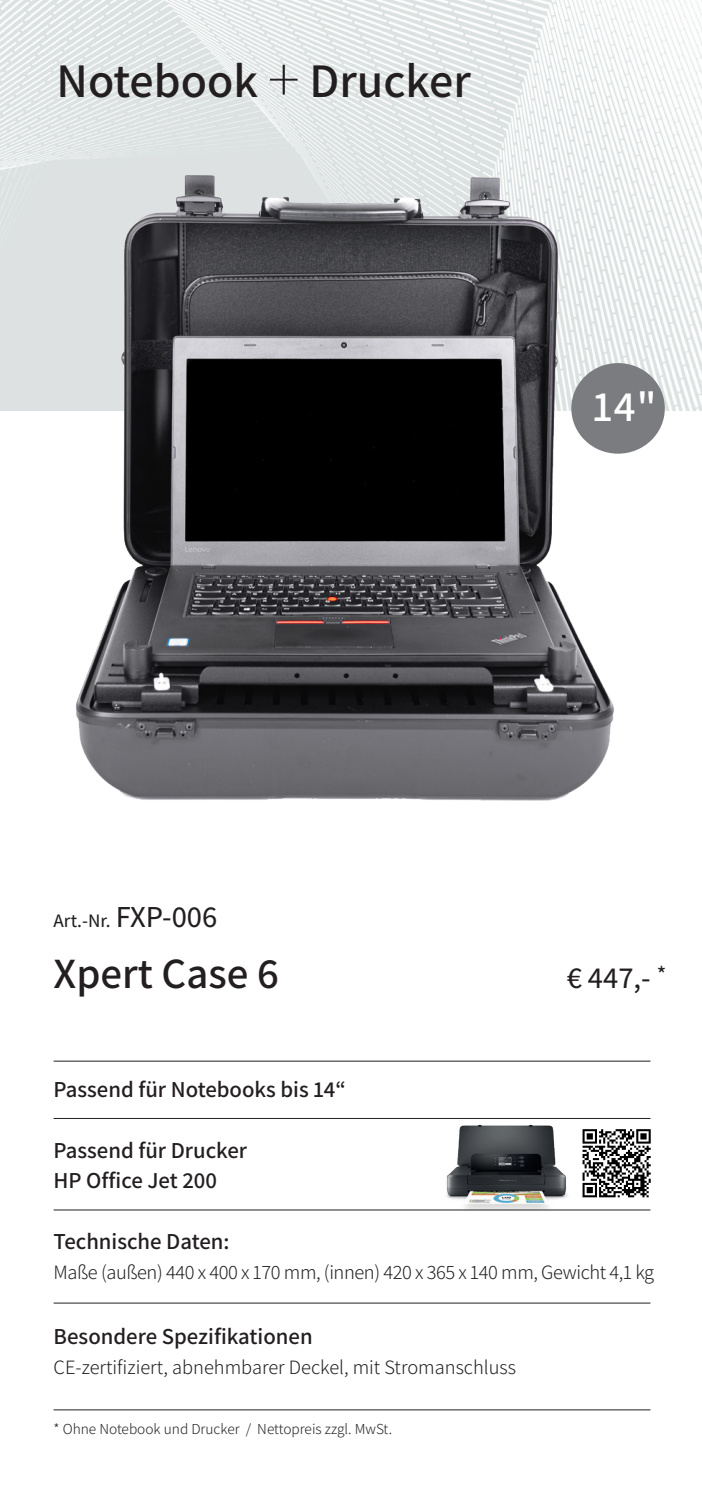
<style>
.page{position:relative;width:702px;height:1489px;background:#fff}
.page>*{position:absolute;margin:0;border:0;box-sizing:border-box;transform-origin:0 0}
.t1{font:600 48.25px "Assistant";color:#231f20}
.t2{font:600 43px "Assistant";color:#231f20}
.t3{font:600 43px "Assistant";color:#fff}
.t4{font:500 30.5px "Assistant";color:#231f20}
.t5{font:600 22.75px/30.5px "Assistant";color:#231f20}
.t6{font:300 20.25px "Assistant";letter-spacing:-.01em;color:#231f20}
.t7{font:500 19px "Assistant";color:#231f20}
.t8{font:300 15.25px "Assistant";color:#231f20}
.s1{font-weight:200;font-size:68.5px}
.s2{font-size:30.5px}
</style>
<div class="page">
<img style="left:438px;top:1124px;width:134px;height:87px">
<img style="left:0;top:0;width:702px;height:410px">
<img style="left:45px;top:145px;width:589px;height:656px">
<div style="left:0;top:152px;width:16px;height:259px;background:#dde1e1"></div>
<div style="left:571px;top:363px;width:93px;height:90px;background:#7a7c7f;border-radius:50%"></div>
<hr style="left:54px;top:1117px;width:596px;height:1px;background:#231f20">
<hr style="left:54px;top:1209px;width:596px;height:1px;background:#231f20">
<hr style="left:54px;top:1302px;width:596px;height:1px;background:#231f20">
<hr style="left:54px;top:1409px;width:596px;height:1px;background:#231f20">
<hr style="left:54px;top:1060px;width:596px;height:1px;background:#231f20">
<svg style="left:582px;top:1129px;width:69px;height:69px"></svg>
<svg style="left:582px;top:1129px;width:68px;height:68px"></svg>
<h1 class="t1" style="left:57px;top:48px;width:415px">Notebook <span class="s1">+</span> Drucker</h1>
<h2 class="t3" style="left:593px;top:377px;width:65px">14"</h2>
<p class="t7" style="left:54px;top:907px;width:165px">Art.-Nr. <span class="s2">FXP-006</span></p>
<h2 class="t2" style="left:54px;top:943px;width:227px">Xpert Case 6</h2>
<h3 class="t4" style="left:566px;top:956px;width:101px">€ 447,- <sup>*</sup></h3>
<p class="t5" style="left:54px;top:1072px;width:294px">Passend für Notebooks bis 14“</p>
<p class="t5" style="left:54px;top:1133px;width:195px">Passend für Drucker<br>HP Office Jet 200</p>
<p class="t5" style="left:54px;top:1224px;width:177px">Technische Daten:</p>
<p class="t6" style="left:54px;top:1258px;width:602px">Maße (außen) 440 x 400 x 170 mm, (innen) 420 x 365 x 140 mm, Gewicht 4,1 kg</p>
<p class="t5" style="left:54px;top:1319px;width:260px">Besondere Spezifikationen</p>
<p class="t6" style="left:54px;top:1353px;width:464px">CE-zertifiziert, abnehmbarer Deckel, mit Stromanschluss</p>
<p class="t8" style="left:54px;top:1417px;width:340px">* Ohne Notebook und Drucker / Nettopreis zzgl. MwSt.</p>
</div>
